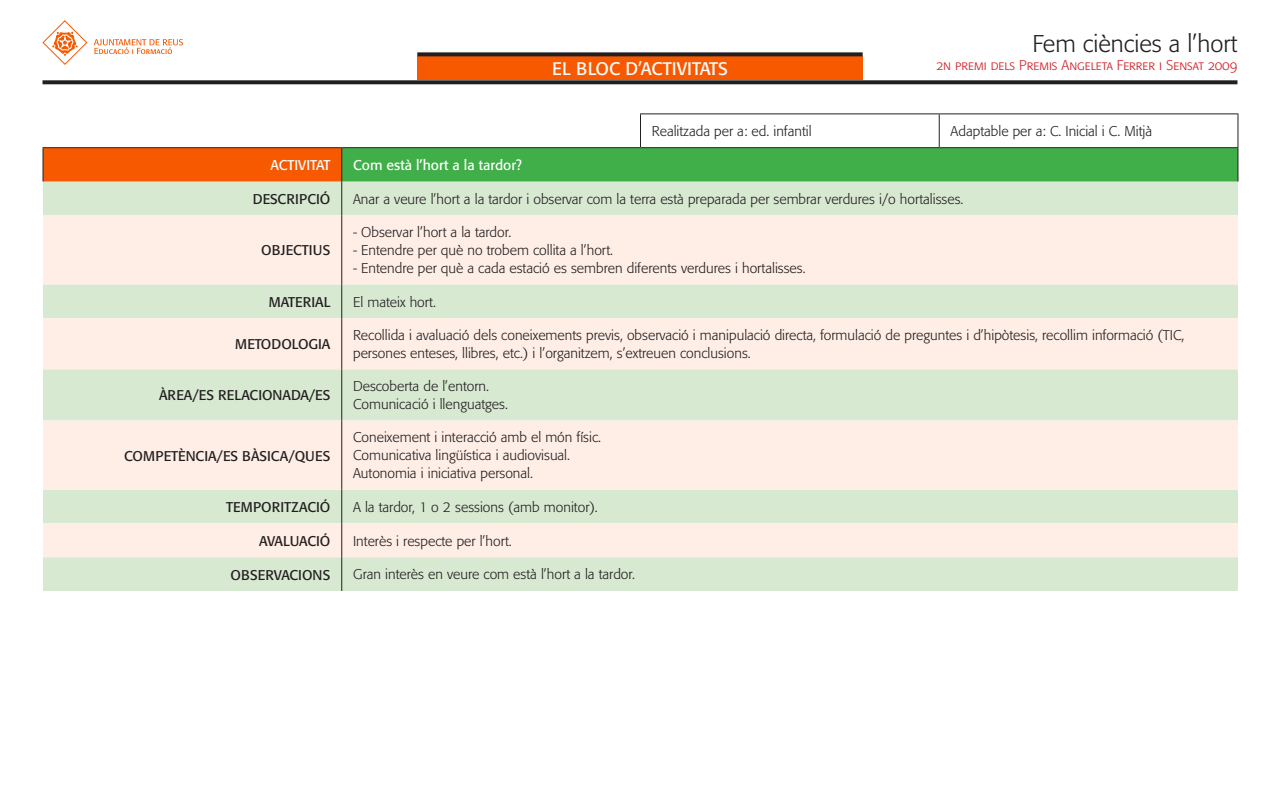
<style>
.page{position:relative;width:1280px;height:800px;background:#fff}
.page>*{position:absolute;margin:0;border:0;box-sizing:border-box;transform-origin:0 0}
.t1{font:300 24px "Formata";color:#231f20}
.t2{font:18px "Formata Regular SC";color:#fff}
.t3{font:300 14px/18px "Formata";color:#231f20}
.t4{font:14px "Formata";color:#231f20}
.t5{font:14px "Formata Light SC";color:#d1232a}
.t6{font:14px "Formata";color:#fff}
</style>
<div class="page">
<div style="left:417px;top:56px;width:446px;height:24px;background:#f75900"></div>
<svg style="left:94px;top:39px;width:89px;height:15px"></svg>
<svg style="left:42px;top:20px;width:46px;height:45px"></svg>
<div style="left:43px;top:148px;width:299px;height:33px;background:#f75900"></div>
<div style="left:342px;top:148px;width:896px;height:33px;background:#40ae49"></div>
<div style="left:43px;top:181px;width:1195px;height:410px;background:#d8e9d2"></div>
<svg style="left:43px;top:215px;width:1195px;height:342px;background:#f0ecdf"></svg>
<hr style="left:640px;top:113px;width:299px;height:1px;background:#231f20">
<hr style="left:640px;top:114px;width:1px;height:33px;background:#231f20">
<hr style="left:939px;top:113px;width:299px;height:1px;background:#231f20">
<hr style="left:939px;top:114px;width:1px;height:33px;background:#231f20">
<hr style="left:1237px;top:114px;width:1px;height:33px;background:#231f20">
<hr style="left:43px;top:147px;width:299px;height:1px;background:#231f20">
<hr style="left:43px;top:148px;width:1px;height:33px;background:#231f20">
<hr style="left:342px;top:147px;width:298px;height:1px;background:#231f20">
<hr style="left:341px;top:148px;width:1px;height:33px;background:#231f20">
<hr style="left:640px;top:147px;width:299px;height:1px;background:#231f20">
<hr style="left:939px;top:147px;width:299px;height:1px;background:#231f20">
<hr style="left:1237px;top:148px;width:1px;height:33px;background:#231f20">
<hr style="left:342px;top:181px;width:1px;height:34px;background:#231f20">
<hr style="left:342px;top:215px;width:1px;height:69px;background:#231f20">
<hr style="left:342px;top:284px;width:1px;height:34px;background:#231f20">
<hr style="left:342px;top:318px;width:1px;height:51px;background:#231f20">
<hr style="left:342px;top:369px;width:1px;height:51px;background:#231f20">
<hr style="left:342px;top:420px;width:1px;height:70px;background:#231f20">
<hr style="left:342px;top:490px;width:1px;height:33px;background:#231f20">
<hr style="left:342px;top:523px;width:1px;height:34px;background:#231f20">
<hr style="left:342px;top:557px;width:1px;height:34px;background:#231f20">
<svg style="left:43px;top:80px;width:1194px;height:4px;background:#343031"></svg>
<svg style="left:417px;top:52px;width:446px;height:4px;background:#373334"></svg>
<p class="t2" style="left:552px;top:58px;width:177px">EL BLOC D’ACTIVITATS</p>
<h1 class="t1" style="left:1032px;top:29px;width:207px">Fem ciències a l’hort</h1>
<p class="t5" style="left:936px;top:57px;width:303px">2n premi dels Premis Angeleta Ferrer i Sensat 2009</p>
<p class="t3" style="left:652px;top:122px;width:161px">Realitzada per a: ed. infantil</p>
<p class="t3" style="left:951px;top:122px;width:203px">Adaptable per a: C. Inicial i C. Mitjà</p>
<p class="t6" style="left:271px;top:157px;width:61px">ACTIVITAT</p>
<p class="t6" style="left:353px;top:157px;width:170px">Com està l’hort a la tardor?</p>
<p class="t4" style="left:253px;top:190px;width:79px">DESCRIPCIÓ</p>
<p class="t3" style="left:353px;top:190px;width:612px">Anar a veure l’hort a la tardor i observar com la terra està preparada per sembrar verdures i/o hortalisses.</p>
<p class="t4" style="left:261px;top:242px;width:71px">OBJECTIUS</p>
<p class="t3" style="left:353px;top:223px;width:160px">- Observar l’hort a la tardor.</p>
<p class="t3" style="left:353px;top:241px;width:261px">- Entendre per què no trobem collita a l’hort.</p>
<p class="t3" style="left:353px;top:259px;width:454px">- Entendre per què a cada estació es sembren diferents verdures i hortalisses.</p>
<p class="t4" style="left:269px;top:293px;width:63px">MATERIAL</p>
<p class="t3" style="left:353px;top:293px;width:84px">El mateix hort.</p>
<p class="t4" style="left:235px;top:336px;width:97px">METODOLOGIA</p>
<p class="t3" style="left:353px;top:326px;width:833px">Recollida i avaluació dels coneixements previs, observació i manipulació directa, formulació de preguntes i d’hipòtesis, recollim informació (TIC, persones enteses, llibres, etc.) i l’organitzem, s’extreuen conclusions.</p>
<p class="t4" style="left:159px;top:387px;width:173px">ÀREA/ES RELACIONADA/ES</p>
<p class="t3" style="left:353px;top:377px;width:156px">Descoberta de l’entorn.<br>Comunicació i llenguatges.</p>
<p class="t4" style="left:124px;top:447px;width:208px">COMPETÈNCIA/ES BÀSICA/QUES</p>
<p class="t3" style="left:353px;top:428px;width:249px">Coneixement i interacció amb el món físic.<br>Comunicativa lingüística i audiovisual.<br>Autonomia i iniciativa personal.</p>
<p class="t4" style="left:226px;top:499px;width:106px">TEMPORITZACIÓ</p>
<p class="t3" style="left:353px;top:498px;width:246px">A la tardor, 1 o 2 sessions (amb monitor).</p>
<p class="t4" style="left:259px;top:532px;width:73px">AVALUACIÓ</p>
<p class="t3" style="left:353px;top:532px;width:160px">Interès i respecte per l’hort.</p>
<p class="t4" style="left:231px;top:566px;width:101px">OBSERVACIONS</p>
<p class="t3" style="left:353px;top:566px;width:283px">Gran interès en veure com està l’hort a la tardor.</p>
</div>
